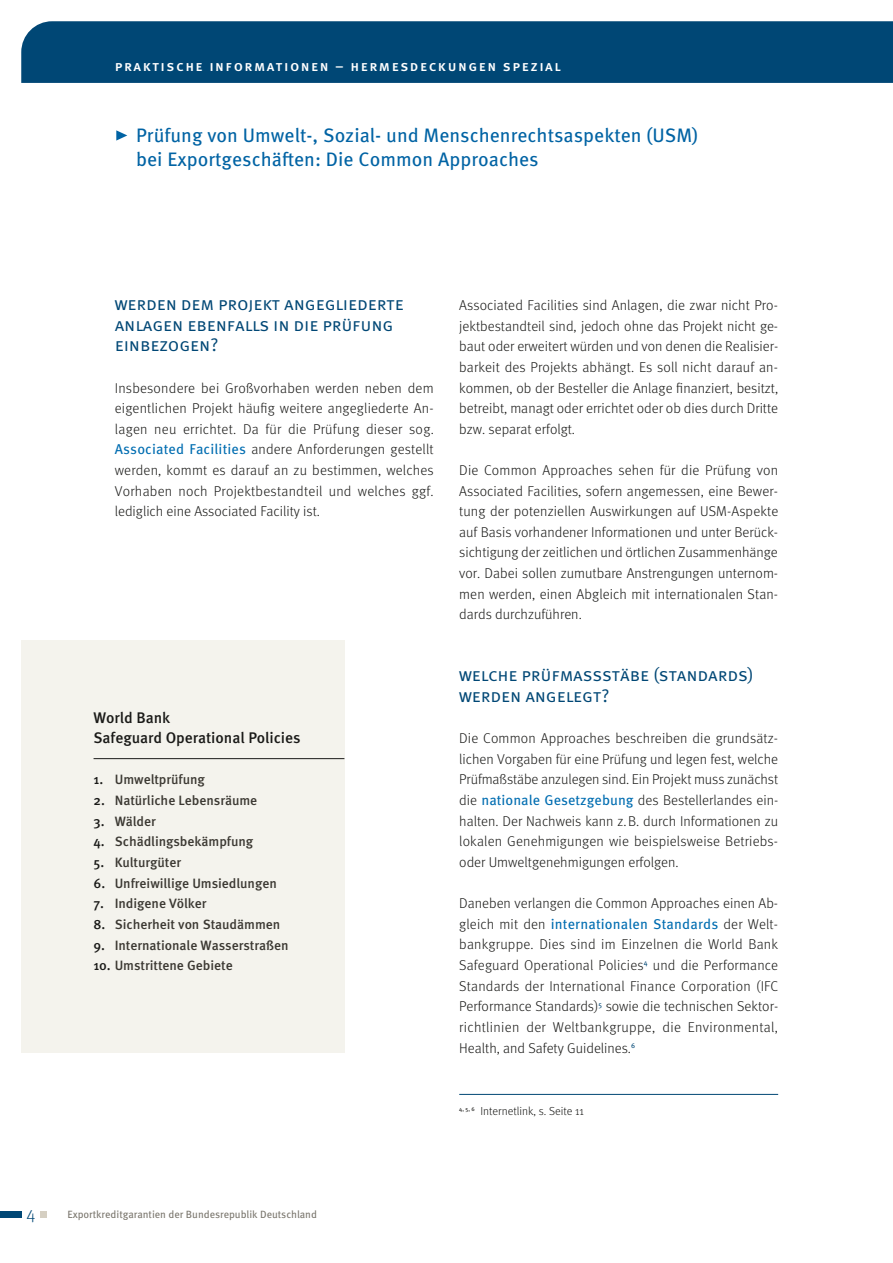
<style>
.page{position:relative;width:893px;height:1263px;background:#fff}
.page>*{position:absolute;margin:0;border:0;box-sizing:border-box;transform-origin:0 0}
.t1{font:19.5px/23.4px "Meta Pro";color:#0063a4}
.t2{font:18.3px/20.5px "Meta Pro Norm";letter-spacing:-.01em;color:#004775}
.t3{font:300 17.25px "Meta Pro";color:#004775}
.t4{font:500 15.3px/20.5px "Meta Pro";letter-spacing:-.005em;color:#1a1a18}
.t5{font:500 14.7px "Meta Pro";letter-spacing:.1em;color:#fff}
.t6{font:300 14.25px/20.5px "Meta Pro";color:#1a1a18;text-align:justify}
.t7{font:500 13.5px "Meta Pro";letter-spacing:-.005em;color:#3b3832}
.t8{font:300 11.7px "Meta Pro";color:#1a1a18}
.t9{font:10.5px "Meta Pro";letter-spacing:-.005em;color:#7a766d}
.s1{font-weight:400;color:#006db1}
.s2{color:#1a1a18}
</style>
<div class="page">
<div style="left:0;top:1211px;width:21px;height:7px;background:#004775"></div>
<div style="left:40px;top:1211px;width:7px;height:7px;background:#d5cfc2"></div>
<div style="left:21px;top:21px;width:872px;height:62px;background:#004775"></div>
<div style="left:21px;top:640px;width:323px;height:413px;background:#f4f3ed"></div>
<hr style="left:459px;top:1094px;width:319px;height:1px;background:#004775">
<hr style="left:94px;top:758px;width:250px;height:1px;background:#1a1a18">
<svg style="left:116px;top:130px;width:11px;height:11px"></svg>
<p class="t5" style="left:115px;top:54px;width:447px">praktische informationen – hermesdeckungen spezial</p>
<h1 class="t1" style="left:136px;top:123px;width:564px">Prüfung von Umwelt-, Sozial- und Menschenrechtsaspekten (USM) bei Exportgeschäften: Die Common Approaches</h1>
<p class="t2" style="left:115px;top:292px;width:291px">werden dem projekt angegliederte anlagen ebenfalls in die prüfung einbezogen?</p>
<p class="t6" style="left:115px;top:377px;width:320px">Insbesondere bei Großvorhaben werden neben dem eigentlichen Projekt häufig weitere angegliederte An&shy;lagen neu errichtet. Da für die Prüfung dieser sog.<br><span class="s1">Associated Facilities</span> andere Anforderungen gestellt werden, kommt es darauf an zu bestimmen, welches Vorhaben noch Projektbestandteil und welches ggf. lediglich eine Associated Facility ist.</p>
<p class="t4" style="left:94px;top:706px;width:208px">World Bank<br>Safeguard Operational Policies</p>
<p class="t7" style="left:94px;top:769px;width:113px"><span class="s2">1.</span> Umweltprüfung</p>
<p class="t7" style="left:94px;top:790px;width:165px"><span class="s2">2.</span> Natürliche Lebensräume</p>
<p class="t7" style="left:94px;top:811px;width:64px"><span class="s2">3.</span> Wälder</p>
<p class="t7" style="left:94px;top:831px;width:161px"><span class="s2">4.</span> Schädlingsbekämpfung</p>
<p class="t7" style="left:94px;top:852px;width:89px"><span class="s2">5.</span> Kulturgüter</p>
<p class="t7" style="left:93px;top:872px;width:185px"><span class="s2">6.</span> Unfreiwillige Umsiedlungen</p>
<p class="t7" style="left:93px;top:893px;width:115px"><span class="s2">7.</span> Indigene Völker</p>
<p class="t7" style="left:93px;top:914px;width:188px"><span class="s2">8.</span> Sicherheit von Staudämmen</p>
<p class="t7" style="left:93px;top:934px;width:197px"><span class="s2">9.</span> Internationale Wasserstraßen</p>
<p class="t7" style="left:93px;top:955px;width:141px"><span class="s2">10.</span> Umstrittene Gebiete</p>
<p class="t6" style="left:459px;top:294px;width:320px">Associated Facilities sind Anlagen, die zwar nicht Pro&shy;jektbestandteil sind, jedoch ohne das Projekt nicht ge&shy;baut oder erweitert würden und von denen die Realisier&shy;barkeit des Projekts abhängt. Es soll nicht darauf an&shy;kommen, ob der Besteller die Anlage finanziert, besitzt, betreibt, managt oder errichtet oder ob dies durch Dritte bzw. separat erfolgt.</p>
<p class="t6" style="left:459px;top:459px;width:321px">Die Common Approaches sehen für die Prüfung von Associated Facilities, sofern angemessen, eine Bewer&shy;tung der potenziellen Auswirkungen auf USM-Aspekte auf Basis vorhandener Informationen und unter Berück&shy;sichtigung der zeitlichen und örtlichen Zusammenhänge vor. Dabei sollen zumutbare Anstrengungen unternom&shy;men werden, einen Abgleich mit internationalen Stan&shy;dards durchzuführen.</p>
<p class="t2" style="left:459px;top:663px;width:296px">welche prüfmassstäbe (standards) werden angelegt?</p>
<p class="t6" style="left:459px;top:727px;width:321px;text-align:left">Die Common Approaches beschreiben die grundsätz&shy;lichen Vorgaben für eine Prüfung und legen fest, welche Prüfmaßstäbe anzulegen sind. Ein Projekt muss zunächst die <span class="s1">nationale Gesetzgebung</span> des Bestellerlandes ein&shy;halten. Der Nachweis kann z.B. durch Informationen zu lokalen Genehmigungen wie beispielsweise Betriebs&shy;oder Umweltgenehmigungen erfolgen.</p>
<p class="t6" style="left:459px;top:892px;width:320px">Daneben verlangen die Common Approaches einen Ab&shy;gleich mit den <span class="s1">internationalen Standards</span> der Welt&shy;bankgruppe. Dies sind im Einzelnen die World Bank Safeguard Operational Policies<sup>4</sup> und die Performance Standards der International Finance Corporation (IFC Performance Standards)<sup>5</sup> sowie die technischen Sektor&shy;richtlinien der Weltbankgruppe, die Environmental, Health, and Safety Guidelines.<sup>6</sup></p>
<p class="t8" style="left:459px;top:1103px;width:126px"><sup>4,</sup> <sup>5,</sup> <sup>6</sup> Internetlink, s. Seite 11</p>
<p class="t3" style="left:26px;top:1200px;width:10px">4</p>
<p class="t9" style="left:67px;top:1206px;width:251px">Exportkreditgarantien der Bundesrepublik Deutschland</p>
</div>
